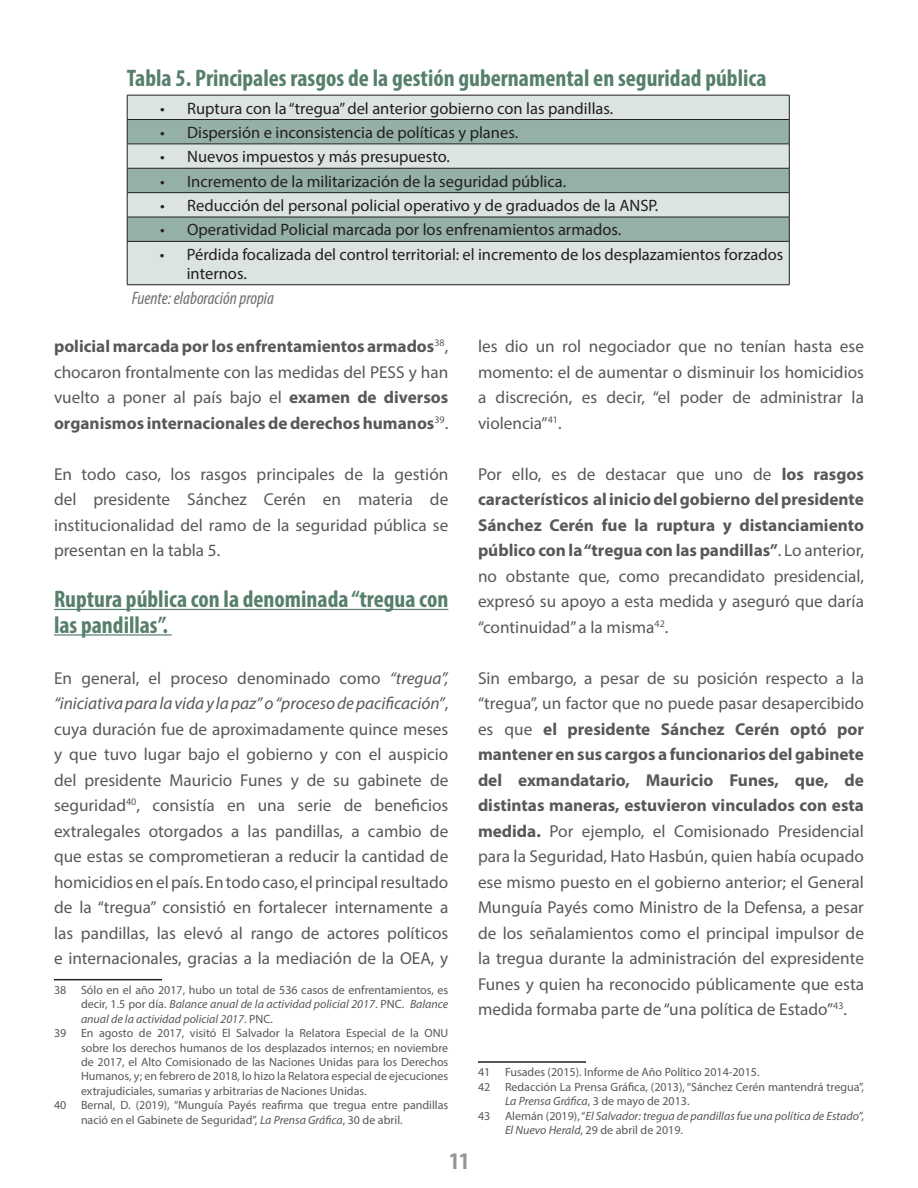
<style>
.page{position:relative;width:918px;height:1188px;background:#fff}
.page>*{position:absolute;margin:0;border:0;box-sizing:border-box;transform-origin:0 0}
.t1{font:700 condensed 24px "Myriad Pro";color:#57806c}
.t2{font:700 condensed 24px/25.5px "Myriad Pro";color:#577f6c}
.t3{font:700 condensed 24px "Myriad Pro";color:#939598}
.fuente{font:italic condensed 18px "Myriad Pro";color:#6d6f71}
.t4{font:17.25px/25.5px "Myriad Pro";color:#57585a;text-align:justify}
.t5{font:700 17.25px/25.5px "Myriad Pro";color:#57585a;text-align:justify}
.t6{font:16.5px/19px "Myriad Pro";color:#231f20}
.footnote{font:12px/14.4px "Myriad Pro";color:#57585a;text-align:justify}
.footnote-2{font:italic 12px/14.4px "Myriad Pro";color:#57585a}
.s1{font-weight:400}
.s2{font-style:italic}
.s3{font-weight:700}
.s4{font-style:normal}
</style>
<div class="page">
<div style="left:128px;top:96px;width:661px;height:188px;background:#dce4e1"></div>
<svg style="left:128px;top:120px;width:661px;height:121px;background:#aec2bb"></svg>
<hr style="left:127px;top:95px;width:662px;height:1px;background:#231f20">
<hr style="left:127px;top:119px;width:662px;height:1px;background:#231f20">
<hr style="left:127px;top:144px;width:662px;height:1px;background:#231f20">
<hr style="left:127px;top:168px;width:662px;height:1px;background:#231f20">
<hr style="left:127px;top:192px;width:662px;height:1px;background:#231f20">
<svg style="left:127px;top:95px;width:1px;height:146px"></svg>
<svg style="left:789px;top:95px;width:1px;height:146px"></svg>
<hr style="left:127px;top:217px;width:662px;height:1px;background:#231f20">
<hr style="left:127px;top:241px;width:662px;height:1px;background:#231f20">
<hr style="left:127px;top:242px;width:1px;height:43px;background:#231f20">
<hr style="left:789px;top:242px;width:1px;height:43px;background:#231f20">
<hr style="left:127px;top:284px;width:662px;height:1px;background:#231f20">
<hr style="left:54px;top:609px;width:394px;height:1px;background:#577f6c">
<hr style="left:54px;top:634px;width:118px;height:2px;background:#577f6c">
<hr style="left:54px;top:979px;width:108px;height:1px;background:#231f20">
<hr style="left:478px;top:1061px;width:108px;height:2px;background:#231f20">
<p class="t1" style="left:127px;top:63px;width:641px">Tabla 5. Principales rasgos de la gestión gubernamental en seguridad pública</p>
<p class="t6" style="left:160px;top:98px;width:455px">• Ruptura con la “tregua” del anterior gobierno con las pandillas.</p>
<p class="t6" style="left:160px;top:123px;width:359px">• Dispersión e inconsistencia de políticas y planes.</p>
<p class="t6" style="left:160px;top:147px;width:291px">• Nuevos impuestos y más presupuesto.</p>
<p class="t6" style="left:160px;top:171px;width:408px">• Incremento de la militarización de la seguridad pública.</p>
<p class="t6" style="left:160px;top:196px;width:500px">• Reducción del personal policial operativo y de graduados de la ANSP.</p>
<p class="t6" style="left:160px;top:220px;width:463px">• Operatividad Policial marcada por los enfrenamientos armados.</p>
<p class="t6" style="left:187px;top:244px;width:598px;text-indent:-27px">• Pérdida focalizada del control territorial: el incremento de los desplazamientos forzados internos.</p>
<p class="fuente" style="left:132px;top:287px;width:144px">Fuente: elaboración propia</p>
<p class="t5" style="left:54px;top:333px;width:396px">policial marcada por los enfrentamientos armados<sup>38</sup><span class="s1">, chocaron frontalmente con las medidas del PESS y han vuelto a poner al país bajo el</span> examen de diversos organismos internacionales de derechos humanos<sup>39</sup><span class="s1">.</span></p>
<p class="t4" style="left:54px;top:461px;width:396px">En todo caso, los rasgos principales de la gestión del presidente Sánchez Cerén en materia de institucionalidad del ramo de la seguridad pública se presentan en la tabla 5.</p>
<p class="t2" style="left:54px;top:586px;width:396px">Ruptura pública con la denominada “tregua con las pandillas”.</p>
<p class="t4" style="left:54px;top:665px;width:396px">En general, el proceso denominado como <span class="s2">“tregua”, “iniciativa para la vida y la paz” o “proceso de pacificación”</span>, cuya duración fue de aproximadamente quince meses y que tuvo lugar bajo el gobierno y con el auspicio del presidente Mauricio Funes y de su gabinete de seguridad<sup>40</sup>, consistía en una serie de beneficios extralegales otorgados a las pandillas, a cambio de que estas se comprometieran a reducir la cantidad de homicidios en el país. En todo caso, el principal resultado de la “tregua” consistió en fortalecer internamente a las pandillas, las elevó al rango de actores políticos e internacionales, gracias a la mediación de la OEA, y</p>
<p class="footnote" style="left:81px;top:983px;width:369px;text-indent:-27px">38 Sólo en el año 2017, hubo un total de 536 casos de enfrentamientos, es decir, 1.5 por día. <span class="s2">Balance anual de la actividad policial 2017</span>. PNC. <span class="s2">Balance anual de la actividad policial 2017</span>. PNC.</p>
<p class="footnote" style="left:81px;top:1026px;width:369px;text-indent:-27px">39 En agosto de 2017, visitó El Salvador la Relatora Especial de la ONU sobre los derechos humanos de los desplazados internos; en noviembre de 2017, el Alto Comisionado de las Naciones Unidas para los Derechos Humanos, y; en febrero de 2018, lo hizo la Relatora especial de ejecuciones extrajudiciales, sumarias y arbitrarias de Naciones Unidas.</p>
<p class="footnote" style="left:81px;top:1098px;width:369px;text-indent:-27px">40 Bernal, D. (2019), “Munguía Payés reafirma que tregua entre pandillas nació en el Gabinete de Seguridad”, <span class="s2">La Prensa Gráfica</span>, 30 de abril.</p>
<p class="t3" style="left:449px;top:1146px;width:22px">11</p>
<p class="t4" style="left:478px;top:333px;width:388px">les dio un rol negociador que no tenían hasta ese momento: el de aumentar o disminuir los homicidios a discreción, es decir, “el poder de administrar la violencia”<sup>41</sup>.</p>
<p class="t4" style="left:478px;top:461px;width:388px">Por ello, es de destacar que uno de <span class="s3">los rasgos característicos al inicio del gobierno del presidente Sánchez Cerén fue la ruptura y distanciamiento público con la “tregua con las pandillas”</span>. Lo anterior, no obstante que, como precandidato presidencial, expresó su apoyo a esta medida y aseguró que daría “continuidad” a la misma<sup>42</sup>.</p>
<p class="t4" style="left:478px;top:665px;width:388px">Sin embargo, a pesar de su posición respecto a la “tregua”, un factor que no puede pasar desapercibido es que <span class="s3">el presidente Sánchez Cerén optó por mantener en sus cargos a funcionarios del gabinete del exmandatario, Mauricio Funes, que, de distintas maneras, estuvieron vinculados con esta medida.</span> Por ejemplo, el Comisionado Presidencial para la Seguridad, Hato Hasbún, quien había ocupado ese mismo puesto en el gobierno anterior; el General Munguía Payés como Ministro de la Defensa, a pesar de los señalamientos como el principal impulsor de la tregua durante la administración del expresidente Funes y quien ha reconocido públicamente que esta medida formaba parte de “una política de Estado”<sup>43</sup>.</p>
<p class="footnote" style="left:478px;top:1065px;width:283px">41 Fusades (2015). Informe de Año Político 2014-2015.</p>
<p class="footnote" style="left:505px;top:1079px;width:361px;text-indent:-27px">42 Redacción La Prensa Gráfica, (2013), “Sánchez Cerén mantendrá tregua”,<br><span class="s2">La Prensa Gráfica</span>, 3 de mayo de 2013.</p>
<p class="footnote-2" style="left:505px;top:1108px;width:360px;text-indent:-27px"><span class="s4">43 Alemán (2019), “</span>El Salvador: tregua de pandillas fue una política de Estado<span class="s4">”,<br></span>El Nuevo Herald<span class="s4">, 29 de abril de 2019.</span></p>
</div>
